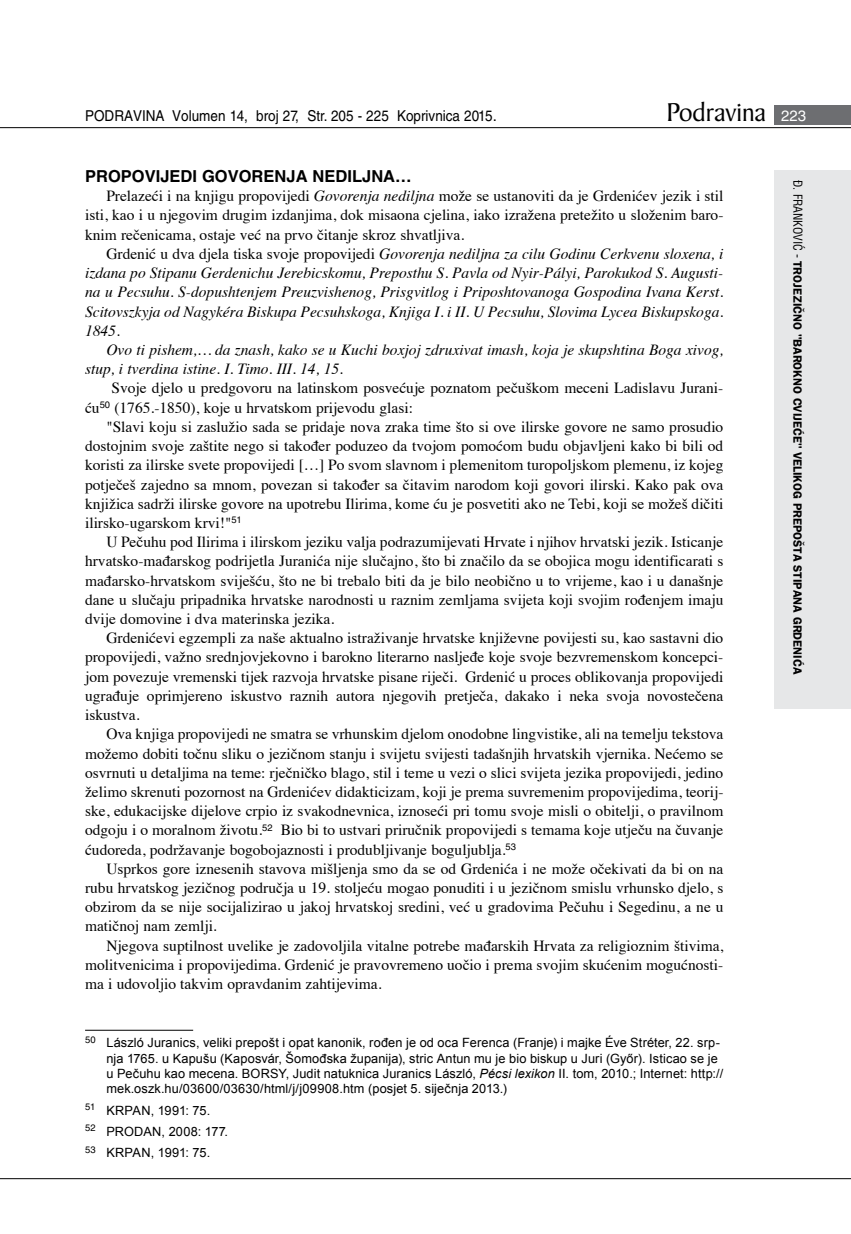
<style>
.page{position:relative;width:851px;height:1234px;background:#fff}
.page>*{position:absolute;margin:0;border:0;box-sizing:border-box;transform-origin:0 0}
.t1{font:27.6px "Baker Signet BT";color:#000}
.t2{font:700 16.5px "Helvetica LT Skin 29";color:#000}
.t3{font:15.45px/19.2px "Times";color:#000;text-align:justify}
.t4{font:italic 15.45px/19.2px "Times";color:#000;text-align:justify}
.t5{font:15px "Helvetica LT Skin 29";color:#000;scale:.9 1}
.t6{font:12.75px/15.3px "Arial";letter-spacing:.01em;color:#000}
.t7{font:600 12px "ITC Franklin Gothic Skin 29";letter-spacing:-.005em;color:#000}
.t8{font:condensed 12px "Helvetica LT Skin 29";color:#000}
.s1{font-family:"Helvetica LT Skin 29";font-size:15px;color:#fff}
.s2{font-style:italic}
.s3{font-style:normal}
.s4{font-family:"Helvetica LT Skin 29";font-weight:400;font-stretch:condensed}
</style>
<div class="page">
<div style="left:774px;top:170px;width:76px;height:538px;background:#e6e7e8"></div>
<div style="left:774px;top:105px;width:76px;height:19px;background:#6d6e71"></div>
<hr style="left:0;top:127px;width:850px;height:1px;background:#000">
<hr style="left:0;top:1177px;width:850px;height:1px;background:#000">
<hr style="left:85px;top:1029px;width:108px;height:1px;background:#000">
<p class="t5" style="left:85px;top:107px;width:459px">PODRAVINA Volumen 14, broj 27, Str. 205 - 225 Koprivnica 2015.</p>
<h1 class="t1" style="left:666px;top:95px;width:141px">Podravina <span class="s1">223</span></h1>
<p class="t2" style="left:85px;top:166px;width:328px">PROPOVIJEDI GOVORENJA NEDILJNA…</p>
<p class="t3" style="left:85px;top:185px;width:639px;text-indent:21px">Prelazeći i na knjigu propovijedi <span class="s2">Govorenja nediljna</span> može se ustanoviti da je Grdenićev jezik i stil isti, kao i u njegovim drugim izdanjima, dok misaona cjelina, iako izražena pretežito u složenim baro&shy;knim rečenicama, ostaje već na prvo čitanje skroz shvatljiva.</p>
<p class="t4" style="left:85px;top:243px;width:639px;text-indent:21px"><span class="s3">Grdenić u dva djela tiska svoje propovijedi</span> Govorenja nediljna za cilu Godinu Cerkvenu sloxena, i izdana po Stipanu Gerdenichu Jerebicskomu, Preposthu S. Pavla od Nyir-Pályi, Parokukod S. Augusti&shy;na u Pecsuhu. S-dopushtenjem Preuzvishenog, Prisgvitlog i Priposhtovanoga Gospodina Ivana Kerst.<br>Scitovszkyja od Nagykéra Biskupa Pecsuhskoga, Knjiga I. i II. U Pecsuhu, Slovima Lycea Biskupskoga.<br>1845.</p>
<p class="t4" style="left:85px;top:339px;width:639px;text-indent:21px">Ovo ti pishem,… da znash, kako se u Kuchi boxjoj zdruxivat imash, koja je skupshtina Boga xivog, stup, i tverdina istine. I. Timo. III. 14, 15.</p>
<p class="t3" style="left:85px;top:377px;width:639px;text-indent:26px">Svoje djelo u predgovoru na latinskom posvećuje poznatom pečuškom meceni Ladislavu Jurani&shy;ću<sup>50</sup> (1765.-1850), koje u hrvatskom prijevodu glasi:</p>
<p class="t3" style="left:85px;top:415px;width:639px;text-indent:21px">"Slavi koju si zaslužio sada se pridaje nova zraka time što si ove ilirske govore ne samo prosudio dostojnim svoje zaštite nego si također poduzeo da tvojom pomoćom budu objavljeni kako bi bili od koristi za ilirske svete propovijedi […] Po svom slavnom i plemenitom turopoljskom plemenu, iz kojeg potječeš zajedno sa mnom, povezan si također sa čitavim narodom koji govori ilirski. Kako pak ova knjižica sadrži ilirske govore na upotrebu Ilirima, kome ću je posvetiti ako ne Tebi, koji se možeš dičiti ilirsko-ugarskom krvi!"<sup>51</sup></p>
<p class="t3" style="left:85px;top:531px;width:639px;text-indent:21px">U Pečuhu pod Ilirima i ilirskom jeziku valja podrazumijevati Hrvate i njihov hrvatski jezik. Isticanje hrvatsko-mađarskog podrijetla Juranića nije slučajno, što bi značilo da se obojica mogu identificarati s mađarsko-hrvatskom sviješću, što ne bi trebalo biti da je bilo neobično u to vrijeme, kao i u današnje dane u slučaju pripadnika hrvatske narodnosti u raznim zemljama svijeta koji svojim rođenjem imaju dvije domovine i dva materinska jezika.</p>
<p class="t3" style="left:85px;top:627px;width:639px;text-indent:21px">Grdenićevi egzempli za naše aktualno istraživanje hrvatske književne povijesti su, kao sastavni dio propovijedi, važno srednjovjekovno i barokno literarno nasljeđe koje svoje bezvremenskom koncepci&shy;jom povezuje vremenski tijek razvoja hrvatske pisane riječi. Grdenić u proces oblikovanja propovijedi ugrađuje oprimjereno iskustvo raznih autora njegovih pretječa, dakako i neka svoja novostečena iskustva.</p>
<p class="t3" style="left:85px;top:723px;width:639px;text-indent:21px">Ova knjiga propovijedi ne smatra se vrhunskim djelom onodobne lingvistike, ali na temelju tekstova možemo dobiti točnu sliku o jezičnom stanju i svijetu svijesti tadašnjih hrvatskih vjernika. Nećemo se osvrnuti u detaljima na teme: rječničko blago, stil i teme u vezi o slici svijeta jezika propovijedi, jedino želimo skrenuti pozornost na Grdenićev didakticizam, koji je prema suvremenim propovijedima, teorij&shy;ske, edukacijske dijelove crpio iz svakodnevnica, iznoseći pri tomu svoje misli o obitelji, o pravilnom odgoju i o moralnom životu.<sup>52</sup> Bio bi to ustvari priručnik propovijedi s temama koje utječu na čuvanje ćudoreda, podržavanje bogobojaznosti i produbljivanje boguljublja.<sup>53</sup></p>
<p class="t3" style="left:85px;top:857px;width:639px;text-indent:21px">Usprkos gore iznesenih stavova mišljenja smo da se od Grdenića i ne može očekivati da bi on na rubu hrvatskog jezičnog područja u 19. stoljeću mogao ponuditi i u jezičnom smislu vrhunsko djelo, s obzirom da se nije socijalizirao u jakoj hrvatskoj sredini, već u gradovima Pečuhu i Segedinu, a ne u matičnoj nam zemlji.</p>
<p class="t3" style="left:85px;top:934px;width:639px;text-indent:21px">Njegova suptilnost uvelike je zadovoljila vitalne potrebe mađarskih Hrvata za religioznim štivima, molitvenicima i propovijedima. Grdenić je pravovremeno uočio i prema svojim skućenim mogućnosti&shy;ma i udovoljio takvim opravdanim zahtijevima.</p>
<p class="t6" style="left:106px;top:1035px;width:618px;text-indent:-21px"><sup>50</sup> László Juranics, veliki prepošt i opat kanonik, rođen je od oca Ferenca (Franje) i majke Éve Stréter, 22. srp&shy;nja 1765. u Kapušu (Kaposvár, Šomođska županija), stric Antun mu je bio biskup u Juri (Győr). Isticao se je u Pečuhu kao mecena. BORSY, Judit natuknica Juranics László, <span class="s2">Pécsi lexikon</span> II. tom, 2010.; Internet: http:// mek.oszk.hu/03600/03630/html/j/j09908.htm (posjet 5. siječnja 2013.)</p>
<p class="t6" style="left:85px;top:1099px;width:144px;line-height:21.3px"><sup>51</sup> KRPAN, 1991: 75.<br><sup>52</sup> PRODAN, 2008: 177.<br><sup>53</sup> KRPAN, 1991: 75.</p>
<p class="t8" style="left:805px;top:180px;width:26px;rotate:90deg">Đ. Franković</p>
<p class="t7" style="left:804px;top:254px;width:422px;rotate:90deg"><span class="s4">-</span> TROJEZIČNO "BAROKNO CVIJEĆE" VELIKOG PREPOŠTA STIPANA GRDENIĆA</p>
</div>
